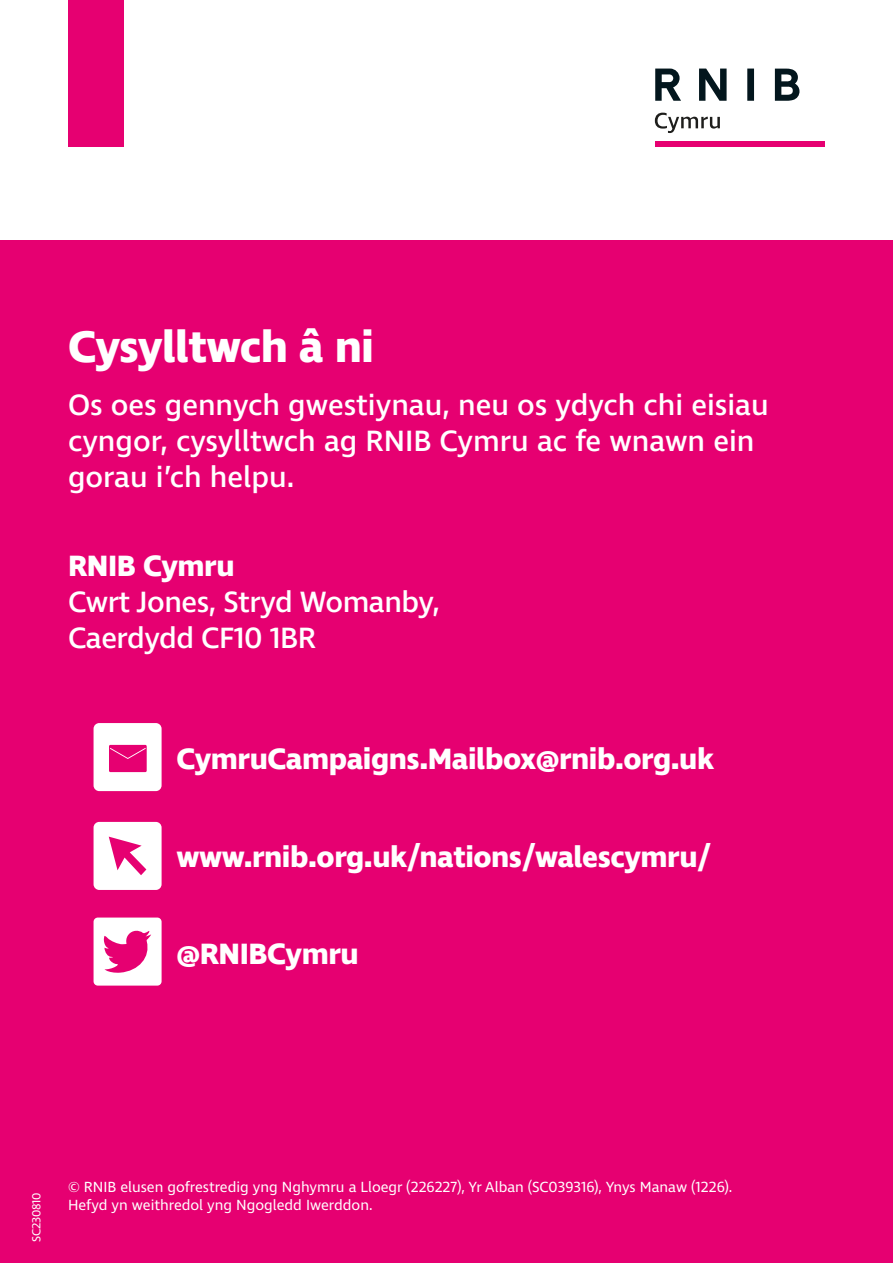
<style>
.page{position:relative;width:893px;height:1263px;background:#fff}
.page>*{position:absolute;margin:0;border:0;box-sizing:border-box;transform-origin:0 0}
.P___14pt_Body{font:700 45px "Ingra";letter-spacing:-.015em;color:#fff}
.P___14pt_Body-2{font:500 30px/36px "Ingra";color:#fff}
.P___14pt_Body-3{font:700 30px "Ingra";letter-spacing:-.015em;color:#fff}
.t1{font:15px/18px "Ingra";color:#fff}
.t2{font:12px "Ingra";letter-spacing:-.02em;color:#fff}
.s1{font-weight:700}
</style>
<div class="page">
<div style="left:0;top:240px;width:893px;height:1023px;background:#e60071"></div>
<div style="left:68px;top:0;width:55px;height:147px;background:#e60071"></div>
<div style="left:655px;top:141px;width:169px;height:6px;background:#e60071"></div>
<svg style="left:655px;top:69px;width:145px;height:32px"></svg>
<svg style="left:655px;top:113px;width:65px;height:20px"></svg>
<svg style="left:94px;top:723px;width:68px;height:68px"></svg>
<svg style="left:94px;top:822px;width:68px;height:68px;background:#fbd9ea"></svg>
<svg style="left:94px;top:917px;width:68px;height:68px"></svg>
<p class="P___14pt_Body" style="left:68px;top:318px;width:308px">Cysylltwch â ni</p>
<p class="P___14pt_Body-2" style="left:68px;top:388px;width:702px">Os oes gennych gwestiynau, neu os ydych chi eisiau cyngor, cysylltwch ag RNIB Cymru ac fe wnawn ein gorau i’ch helpu.</p>
<p class="P___14pt_Body-2" style="left:68px;top:549px;width:373px"><span class="s1">RNIB Cymru<br></span>Cwrt Jones, Stryd Womanby,<br>Caerdydd CF10 1BR</p>
<p class="P___14pt_Body-3" style="left:176px;top:740px;width:539px">CymruCampaigns.Mailbox@rnib.org.uk</p>
<p class="P___14pt_Body-3" style="left:176px;top:837px;width:537px">www.rnib.org.uk/nations/walescymru/</p>
<p class="P___14pt_Body-3" style="left:176px;top:935px;width:184px">@RNIBCymru</p>
<p class="t2" style="left:29px;top:1242px;width:51px;rotate:-90deg">SC230810</p>
<p class="t1" style="left:68px;top:1179px;width:666px">© RNIB elusen gofrestredig yng Nghymru a Lloegr (226227), Yr Alban (SC039316), Ynys Manaw (1226).<br>Hefyd yn weithredol yng Ngogledd Iwerddon.</p>
</div>
